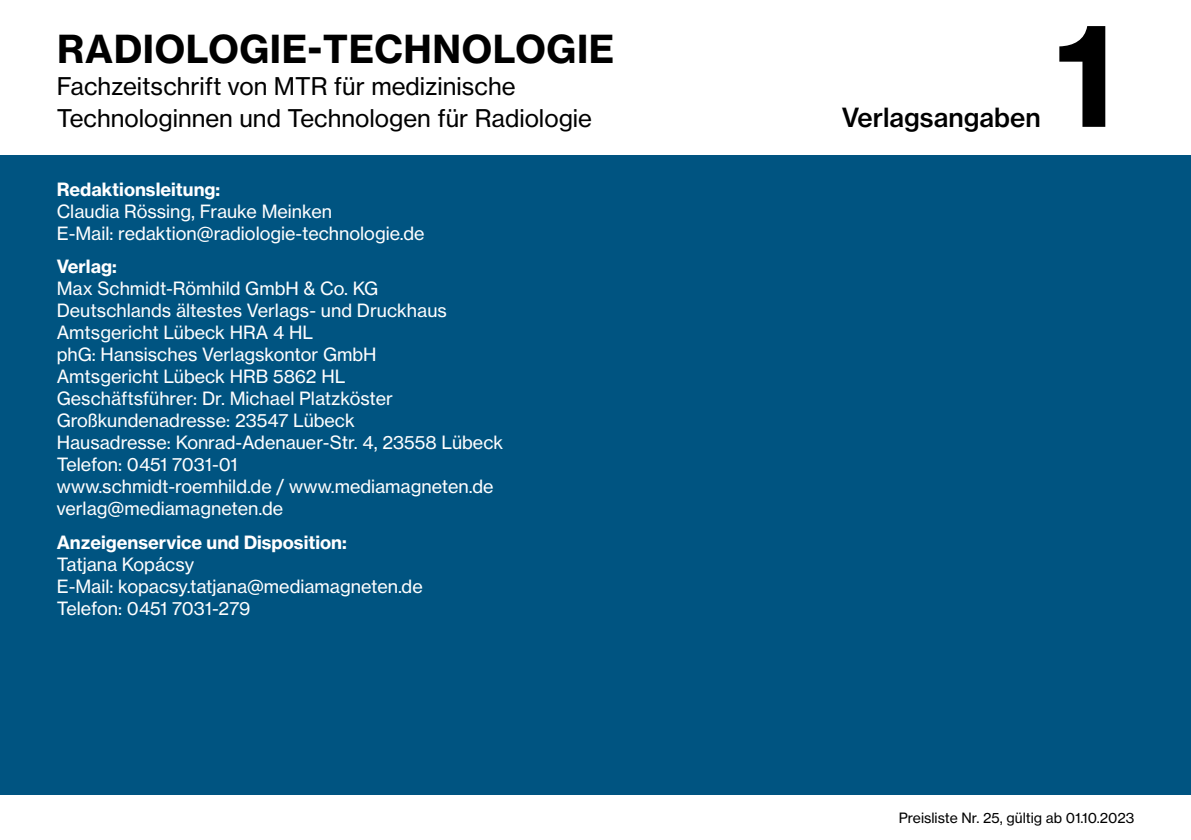
<style>
.page{position:relative;width:1191px;height:840px;background:#fff}
.page>*{position:absolute;margin:0;border:0;box-sizing:border-box;transform-origin:0 0}
.t1{font:140px "N Haas Grotesk TX Pro 75 Bd";color:#000}
.t2{font:38px "N Haas Grotesk TX Pro 75 Bd";letter-spacing:.015em;color:#000}
.t3{font:26px "N Haas Grotesk TX Pro 65 Md";color:#000}
.t4{font:24px/32px "N Haas Grotesk TX Pro 55 Rg";color:#000}
.t5{font:18px/22px "N Haas Grotesk TX Pro 55 Rg";color:#fff}
.t6{font:18px "N Haas Grotesk TX Pro 75 Bd";color:#fff}
.t7{font:14px "N Haas Grotesk TX Pro 55 Rg";color:#000}
</style>
<div class="page">
<div style="left:0;top:155px;width:1191px;height:639px;background:#005481"></div>
<h2 class="t2" style="left:57px;top:25px;width:559px">RADIOLOGIE-TECHNOLOGIE</h2>
<h3 class="t4" style="left:57px;top:70px;width:537px">Fachzeitschrift von MTR für medizinische<br>Technologinnen und Technologen für Radiologie</h3>
<p class="t6" style="left:57px;top:178px;width:165px">Redaktionsleitung:</p>
<p class="t5" style="left:57px;top:200px;width:369px">Claudia Rössing, Frauke Meinken<br>E-Mail: redaktion@radiologie-technologie.de</p>
<p class="t6" style="left:57px;top:255px;width:62px">Verlag:</p>
<p class="t5" style="left:57px;top:277px;width:448px">Max Schmidt-Römhild GmbH &amp; Co. KG<br>Deutschlands ältestes Verlags- und Druckhaus Amtsgericht Lübeck HRA 4 HL<br>phG: Hansisches Verlagskontor GmbH<br>Amtsgericht Lübeck HRB 5862 HL<br>Geschäftsführer: Dr. Michael Platzköster Großkundenadresse: 23547 Lübeck<br>Hausadresse: Konrad-Adenauer-Str. 4, 23558 Lübeck Telefon: 0451 7031-01<br>www.schmidt-roemhild.de / www.mediamagneten.de verlag@mediamagneten.de</p>
<p class="t6" style="left:57px;top:530px;width:291px">Anzeigenservice und Disposition:</p>
<p class="t5" style="left:57px;top:552px;width:367px">Tatjana Kopácsy<br>E-Mail: kopacsy.tatjana@mediamagneten.de<br>Telefon: 0451 7031-279</p>
<h3 class="t3" style="left:841px;top:101px;width:200px">Verlagsangaben</h3>
<h1 class="t1" style="left:1054px;top:-13px;width:63px">1</h1>
<p class="t7" style="left:899px;top:808px;width:237px">Preisliste Nr. 25, gültig ab 01.10.2023</p>
</div>
